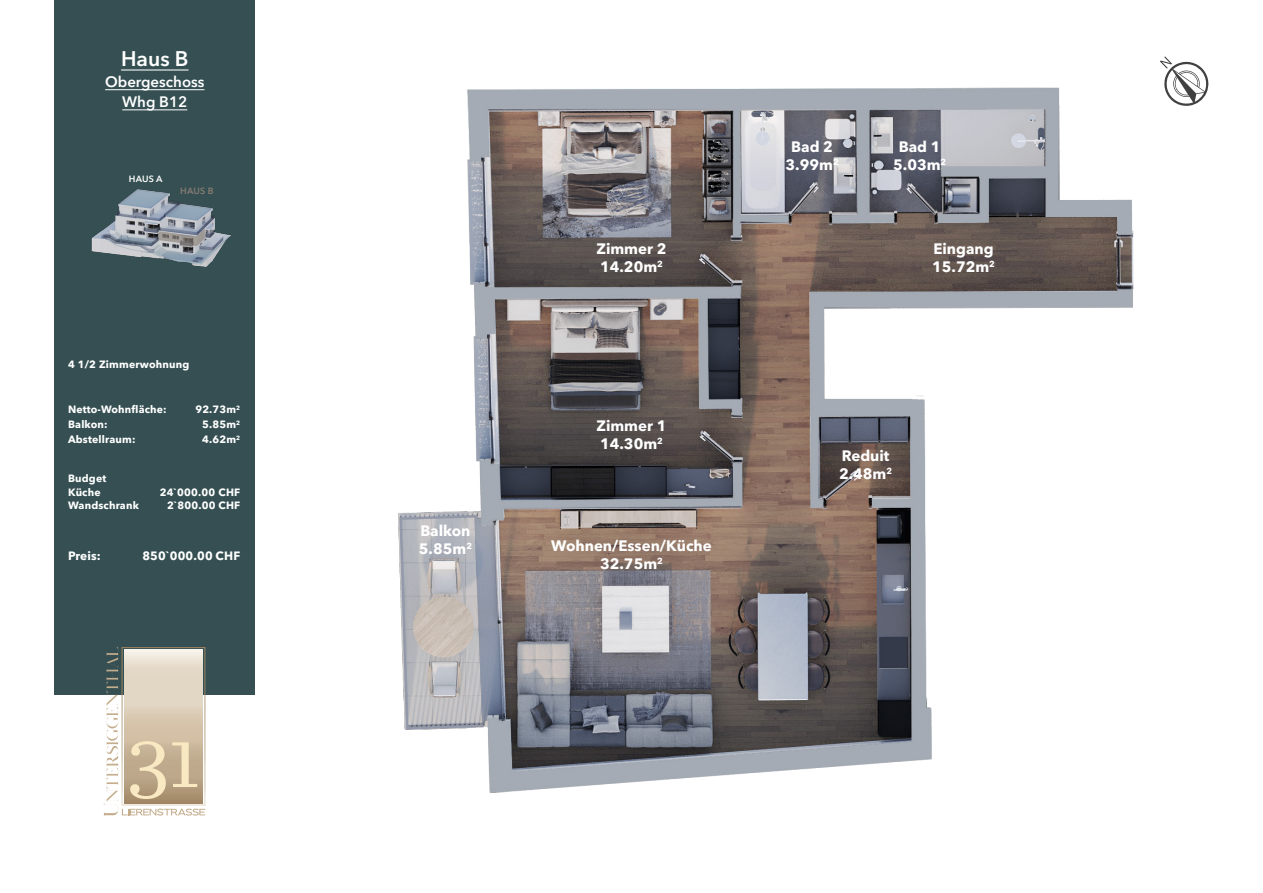
<style>
.page{position:relative;width:1263px;height:893px;background:#fff}
.page>*{position:absolute;margin:0;border:0;box-sizing:border-box;transform-origin:0 0}
.text_black{font:600 21px "Avenir Next Cyr";color:#fff}
.t1{font:700 15px "Avenir Next Cyr";color:#fff}
.text_black-2{font:600 15px "Avenir Next Cyr";color:#fff}
.text_black-3{font:700 12px "Avenir Next Cyr";letter-spacing:.015em;color:#fff}
.text_black-4{font:700 10.5px "Avenir Next Cyr";letter-spacing:.015em;color:#fff}
.text_black-5{font:600 9px "Avenir Next Cyr";color:#fff}
.text_black-6{font:600 9px "Avenir Next Cyr";color:#877c72}
</style>
<div class="page">
<img style="left:253px;top:80px;width:956px;height:713px">
<div style="left:54px;top:0;width:201px;height:694px;background:#354f52"></div>
<hr style="left:105px;top:89px;width:99px;height:1px;background:#fff">
<hr style="left:122px;top:109px;width:65px;height:1px;background:#fff">
<hr style="left:121px;top:69px;width:67px;height:2px;background:#fff">
<svg style="left:104px;top:647px;width:101px;height:169px"></svg>
<img style="left:91px;top:189px;width:140px;height:78px">
<svg style="left:159px;top:228px;width:46px;height:19px"></svg>
<svg style="left:1160px;top:56px;width:48px;height:50px"></svg>
<p class="text_black" style="left:121px;top:46px;width:69px">Haus B</p>
<p class="text_black-2" style="left:105px;top:73px;width:101px">Obergeschoss</p>
<p class="text_black-2" style="left:122px;top:93px;width:67px">Whg B12</p>
<p class="text_black-5" style="left:129px;top:173px;width:35px">HAUS A</p>
<p class="text_black-6" style="left:180px;top:185px;width:35px">HAUS B</p>
<p class="text_black-4" style="left:68px;top:358px;width:123px">4 1/2 Zimmerwohnung</p>
<p class="text_black-4" style="left:68px;top:403px;width:100px">Netto-Wohnfläche:</p>
<p class="text_black-4" style="left:195px;top:403px;width:46px">92.73m<sup>2</sup></p>
<p class="text_black-4" style="left:68px;top:418px;width:41px">Balkon:</p>
<p class="text_black-4" style="left:202px;top:418px;width:40px">5.85m<sup>2</sup></p>
<p class="text_black-4" style="left:68px;top:433px;width:69px">Abstellraum:</p>
<p class="text_black-4" style="left:202px;top:433px;width:40px">4.62m<sup>2</sup></p>
<p class="text_black-4" style="left:68px;top:472px;width:40px">Budget</p>
<p class="text_black-4" style="left:68px;top:486px;width:34px">Küche</p>
<p class="text_black-4" style="left:160px;top:486px;width:82px">24`000.00 CHF</p>
<p class="text_black-4" style="left:68px;top:499px;width:72px">Wandschrank</p>
<p class="text_black-4" style="left:167px;top:499px;width:75px">2`800.00 CHF</p>
<p class="text_black-3" style="left:68px;top:549px;width:34px">Preis:</p>
<p class="text_black-3" style="left:142px;top:549px;width:99px">850`000.00 CHF</p>
<p class="t1" style="left:420px;top:521px;width:52px">Balkon</p>
<p class="t1" style="left:419px;top:539px;width:55px">5.85m<sup>2</sup></p>
<p class="t1" style="left:596px;top:239px;width:72px">Zimmer 2</p>
<p class="t1" style="left:600px;top:257px;width:64px">14.20m<sup>2</sup></p>
<p class="t1" style="left:596px;top:417px;width:72px">Zimmer 1</p>
<p class="t1" style="left:600px;top:435px;width:64px">14.30m<sup>2</sup></p>
<p class="t1" style="left:551px;top:536px;width:162px">Wohnen/Essen/Küche</p>
<p class="t1" style="left:600px;top:554px;width:64px">32.75m<sup>2</sup></p>
<p class="t1" style="left:791px;top:138px;width:43px">Bad 2</p>
<p class="t1" style="left:785px;top:156px;width:55px">3.99m<sup>2</sup></p>
<p class="t1" style="left:899px;top:138px;width:43px">Bad 1</p>
<p class="t1" style="left:893px;top:156px;width:55px">5.03m<sup>2</sup></p>
<p class="t1" style="left:933px;top:239px;width:62px">Eingang</p>
<p class="t1" style="left:932px;top:257px;width:64px">15.72m<sup>2</sup></p>
<p class="t1" style="left:842px;top:446px;width:49px">Reduit</p>
<p class="t1" style="left:839px;top:464px;width:55px">2.48m<sup>2</sup></p>
</div>
